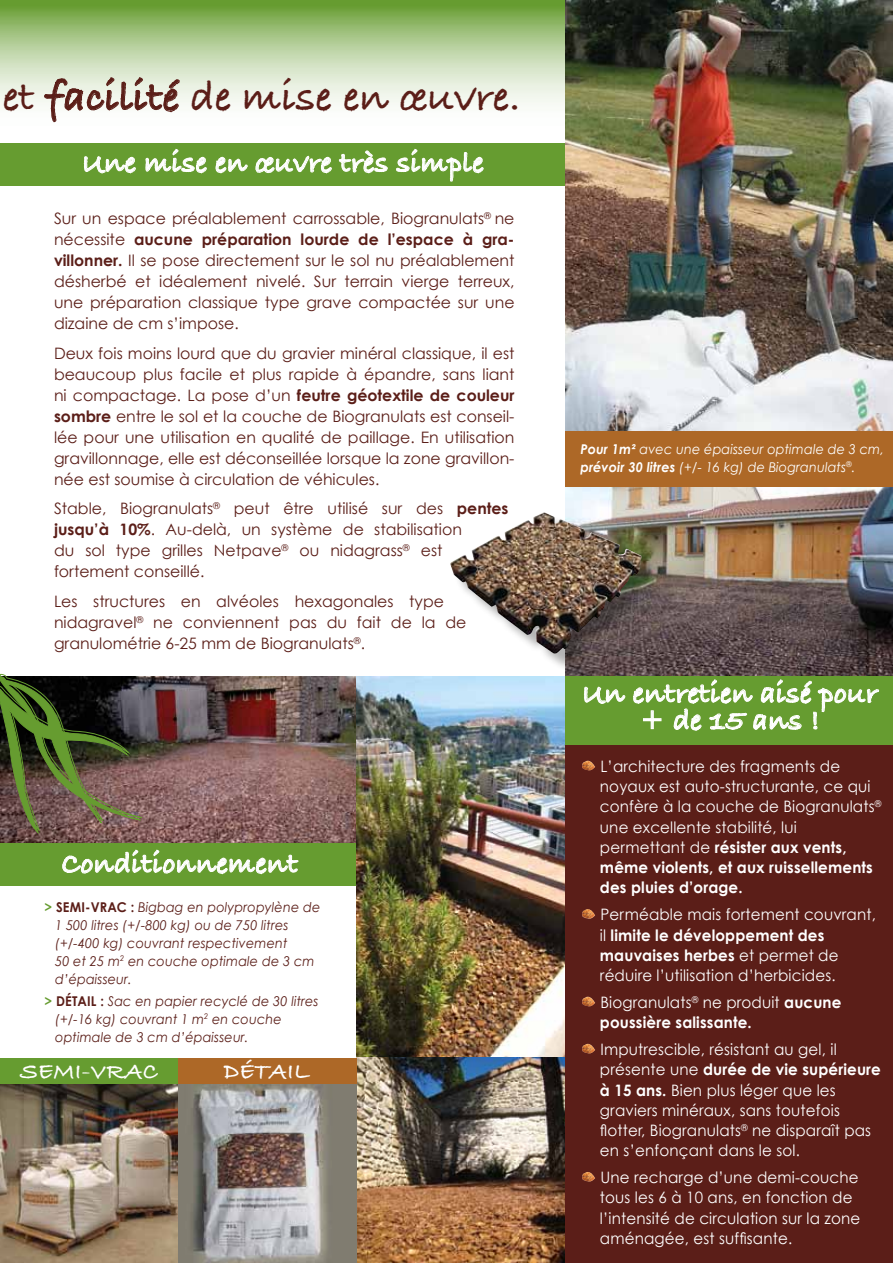
<style>
.page{position:relative;width:893px;height:1263px;background:#fff}
.page>*{position:absolute;margin:0;border:0;box-sizing:border-box;transform-origin:0 0}
.t1{font:43.5px "Bradley Hand ITCTT Bold";color:#5b1e18}
.t2{font:30px/27px "Bradley Hand ITCTT Bold";letter-spacing:.01em;color:#fff;text-align:center}
.t3{font:24px "Bradley Hand ITCTT Bold";letter-spacing:.01em;color:#fff}
.t4{font:15.75px/21px "Century Gothic";color:#5b1e18;text-align:justify}
.t5{font:15.75px/20.2px "Century Gothic";letter-spacing:.01em;color:#fff;scale:.96 1}
.t6{font:700 15.75px/20.2px "Century Gothic";color:#fff;scale:.96 1}
.t7{font:italic 13.5px/18px "Century Gothic";letter-spacing:.01em;color:#5b1e18;scale:.95 1}
.t8{font:italic 13.5px/18px "Century Gothic";letter-spacing:.01em;color:#fff;scale:.95 1}
.s1{font-weight:700}
.s2{font-weight:700;font-style:normal;color:#669c30}
.s3{font-weight:700;font-style:normal}
.s4{font-weight:400}
</style>
<div class="page">
<img style="left:566px;top:487px;width:327px;height:189px">
<img style="left:0;top:676px;width:356px;height:167px">
<div style="left:0;top:843px;width:383px;height:43px;background:#669c30"></div>
<img style="left:356px;top:676px;width:210px;height:587px">
<div style="left:0;top:144px;width:595px;height:42px;background:#669c30"></div>
<svg style="left:0;top:0;width:566px;height:134px"></svg>
<img style="left:566px;top:0;width:327px;height:432px">
<div style="left:566px;top:432px;width:327px;height:55px;background:#ad6827"></div>
<div style="left:0;top:1058px;width:178px;height:26px;background:#669c30"></div>
<div style="left:178px;top:1058px;width:178px;height:26px;background:#ad6827"></div>
<svg style="left:44px;top:77px;width:136px;height:45px"></svg>
<svg style="left:62px;top:849px;width:236px;height:25px"></svg>
<svg style="left:84px;top:156px;width:52px;height:17px"></svg>
<svg style="left:146px;top:149px;width:61px;height:24px"></svg>
<svg style="left:216px;top:156px;width:32px;height:17px"></svg>
<svg style="left:256px;top:156px;width:76px;height:18px"></svg>
<svg style="left:339px;top:150px;width:49px;height:23px"></svg>
<svg style="left:396px;top:149px;width:87px;height:32px"></svg>
<img style="left:0;top:1084px;width:178px;height:179px">
<img style="left:178px;top:1084px;width:178px;height:179px">
<div style="left:453px;top:515px;width:207px;height:157px;background:#000;opacity:.3"></div>
<img style="left:491px;top:513px;width:52px;height:27px">
<div style="left:566px;top:676px;width:327px;height:587px;background:#5b1e18"></div>
<div style="left:566px;top:676px;width:327px;height:68px;background:#669c30"></div>
<svg style="left:584px;top:686px;width:42px;height:18px"></svg>
<svg style="left:633px;top:679px;width:246px;height:52px"></svg>
<svg style="left:582px;top:761px;width:13px;height:9px"></svg>
<svg style="left:582px;top:909px;width:13px;height:10px"></svg>
<svg style="left:582px;top:997px;width:13px;height:9px"></svg>
<svg style="left:582px;top:1044px;width:13px;height:9px"></svg>
<svg style="left:582px;top:1172px;width:13px;height:10px"></svg>
<svg style="left:0;top:674px;width:142px;height:159px;background:#4f4f36"></svg>
<h1 class="t1" style="left:3px;top:64px;width:520px">et facilité de mise en œuvre.</h1>
<h2 class="t2" style="left:82px;top:148px;width:403px">Une mise en œuvre très simple</h2>
<p class="t4" style="left:54px;top:208px;width:462px">Sur un espace préalablement carrossable, Biogranulats<sup>®</sup> ne nécessite <span class="s1">aucune préparation lourde de l’espace à gra&shy;villonner.</span> Il se pose directement sur le sol nu préalablement désherbé et idéalement nivelé. Sur terrain vierge terreux, une préparation classique type grave compactée sur une dizaine de cm s’impose.</p>
<p class="t4" style="left:54px;top:342px;width:462px">Deux fois moins lourd que du gravier minéral classique, il est beaucoup plus facile et plus rapide à épandre, sans liant ni compactage. La pose d’un <span class="s1">feutre géotextile de couleur sombre</span> entre le sol et la couche de Biogranulats est conseil&shy;lée pour une utilisation en qualité de paillage. En utilisation gravillonnage, elle est déconseillée lorsque la zone gravillon&shy;née est soumise à circulation de véhicules.</p>
<p class="t4" style="left:54px;top:498px;width:456px;text-align:left">Stable, Biogranulats<sup>®</sup> peut être utilisé sur des <span class="s1">pentes jusqu’à 10%</span>. Au-delà, un système de stabilisation<br>du sol type grilles Netpave<sup>®</sup> ou nidagrass<sup>®</sup> est fortement conseillé.</p>
<p class="t4" style="left:54px;top:590px;width:414px;text-align:left">Les structures en alvéoles hexagonales type nidagravel<sup>®</sup> ne conviennent pas du fait de la de granulométrie 6-25 mm de Biogranulats<sup>®</sup>.</p>
<h2 class="t2" style="left:61px;top:849px;width:239px">Conditionnement</h2>
<p class="t7" style="left:55px;top:897px;width:281px;text-indent:-11px"><span class="s2">&gt;</span> <span class="s3">Semi-Vrac :</span> Bigbag en polypropylène de 1 500 litres (+/-800 kg) ou de 750 litres (+/-400 kg) couvrant respectivement<br>50 et 25 m<sup>2</sup> en couche optimale de 3 cm d’épaisseur.</p>
<p class="t7" style="left:55px;top:992px;width:279px;text-indent:-10px"><span class="s2">&gt;</span> <span class="s3">Détail :</span> Sac en papier recyclé de 30 litres (+/-16 kg) couvrant 1 m<sup>2</sup> en couche optimale de 3 cm d’épaisseur.</p>
<h3 class="t3" style="left:20px;top:1053px;width:134px">Semi-vrac</h3>
<h3 class="t3" style="left:224px;top:1053px;width:80px">Détail</h3>
<p class="t8" style="left:580px;top:440px;width:321px"><span class="s1">Pour 1m²</span> avec une épaisseur optimale de 3 cm, <span class="s1">prévoir 30 litres</span> (+/- 16 kg) de Biogranulats<sup>®</sup>.</p>
<h2 class="t2" style="left:582px;top:678px;width:298px">Un entretien aisé pour + de 15 ans !</h2>
<p class="t5" style="left:600px;top:756px;width:295px">L’architecture des fragments de noyaux est auto-structurante, ce qui confère à la couche de Biogranulats<sup>® </sup>une excellente stabilité, lui permettant de <span class="s1">résister aux vents, même violents, et aux ruissellements des pluies d’orage.</span></p>
<p class="t5" style="left:600px;top:904px;width:289px">Perméable mais fortement couvrant, il <span class="s1">limite le développement des mauvaises herbes</span> et permet de réduire l’utilisation d’herbicides.</p>
<p class="t6" style="left:600px;top:992px;width:253px"><span class="s4">Biogranulats</span><sup>®</sup> <span class="s4">ne produit</span> aucune poussière salissante.</p>
<p class="t5" style="left:600px;top:1039px;width:294px">Imputrescible, résistant au gel, il présente une <span class="s1">durée de vie supérieure à 15 ans.</span> Bien plus léger que les graviers minéraux, sans toutefois flotter, Biogranulats<sup>®</sup> ne disparaît pas en s’enfonçant dans le sol.</p>
<p class="t5" style="left:600px;top:1167px;width:273px">Une recharge d’une demi-couche tous les 6 à 10 ans, en fonction de l’intensité de circulation sur la zone aménagée, est suffisante.</p>
</div>
